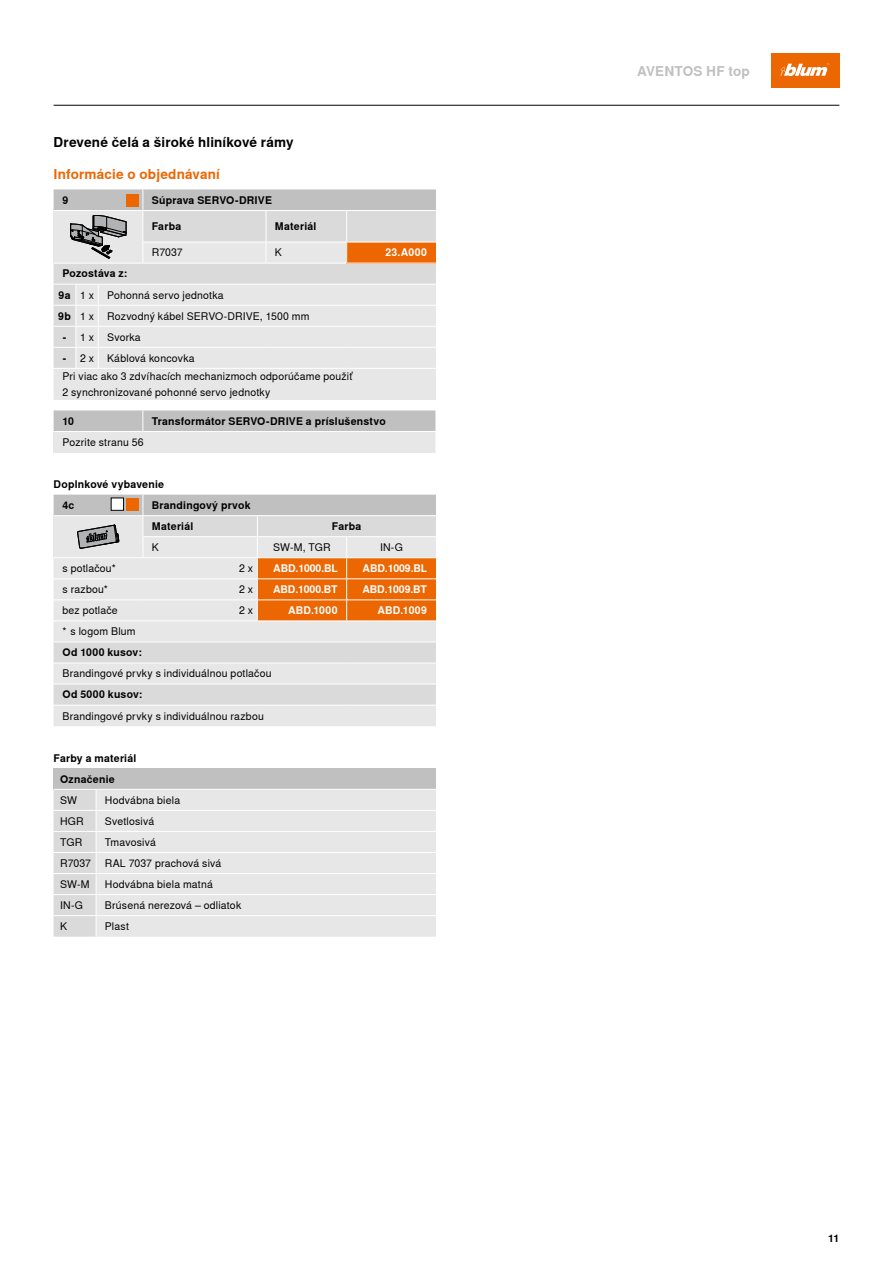
<style>
.page{position:relative;width:893px;height:1263px;background:#fff}
.page>*{position:absolute;margin:0;border:0;box-sizing:border-box;transform-origin:0 0}
.t1{font:700 13.5px "Nimbus Sans Global";letter-spacing:.01em;color:#000}
.t2{font:700 13.5px "Nimbus Sans Global";letter-spacing:.01em;color:#ec6602}
.t3{font:700 13.5px "Nimbus Sans Global";letter-spacing:.01em;color:#c0c0c1}
.t4{font:10.5px/21px "Nimbus Sans Global";letter-spacing:.02em;color:#000}
.t5{font:700 10.5px/21px "Nimbus Sans Global";letter-spacing:.02em;color:#000}
.t6{font:700 10.5px "Nimbus Sans Global";letter-spacing:-.01em;color:#fff}
.t7{font:10.5px/21.1px "Nimbus Sans Global";letter-spacing:-.005em;color:#000}
.s1{font-weight:400}
.s2{font-weight:700}
</style>
<div class="page">
<div style="left:771px;top:54px;width:68px;height:34px;background:#ec6602"></div>
<svg style="left:780px;top:63px;width:49px;height:13px"></svg>
<svg style="left:54px;top:264px;width:382px;height:136px;background:#e5e5e5"></svg>
<hr style="left:98px;top:284px;width:45px;height:1px;background:#fff">
<hr style="left:143px;top:284px;width:123px;height:1px;background:#fff">
<hr style="left:266px;top:284px;width:81px;height:1px;background:#fff">
<hr style="left:347px;top:284px;width:89px;height:1px;background:#fff">
<hr style="left:98px;top:305px;width:45px;height:1px;background:#fff">
<hr style="left:143px;top:305px;width:123px;height:1px;background:#fff">
<hr style="left:266px;top:305px;width:81px;height:1px;background:#fff">
<hr style="left:347px;top:305px;width:89px;height:1px;background:#fff">
<hr style="left:98px;top:326px;width:45px;height:1px;background:#fff">
<hr style="left:143px;top:326px;width:123px;height:1px;background:#fff">
<hr style="left:266px;top:326px;width:81px;height:1px;background:#fff">
<hr style="left:347px;top:326px;width:89px;height:1px;background:#fff">
<svg style="left:54px;top:284px;width:45px;height:85px;background:#e3e3e3"></svg>
<hr style="left:98px;top:368px;width:45px;height:1px;background:#fff">
<hr style="left:143px;top:368px;width:123px;height:1px;background:#fff">
<hr style="left:266px;top:368px;width:81px;height:1px;background:#fff">
<hr style="left:347px;top:368px;width:89px;height:1px;background:#fff">
<hr style="left:98px;top:347px;width:45px;height:1px;background:#fff">
<hr style="left:143px;top:347px;width:123px;height:1px;background:#fff">
<hr style="left:266px;top:347px;width:81px;height:1px;background:#fff">
<hr style="left:347px;top:347px;width:89px;height:1px;background:#fff">
<svg style="left:54px;top:189px;width:382px;height:75px;background:#d3cac4"></svg>
<svg style="left:54px;top:621px;width:382px;height:105px;background:#e2e2e2"></svg>
<svg style="left:54px;top:495px;width:382px;height:126px;background:#dfc1ab"></svg>
<hr style="left:54px;top:642px;width:89px;height:1px;background:#fff">
<hr style="left:143px;top:642px;width:114px;height:1px;background:#fff">
<hr style="left:257px;top:642px;width:90px;height:1px;background:#fff">
<hr style="left:347px;top:642px;width:89px;height:1px;background:#fff">
<hr style="left:54px;top:663px;width:89px;height:1px;background:#fff">
<hr style="left:143px;top:663px;width:114px;height:1px;background:#fff">
<hr style="left:257px;top:663px;width:90px;height:1px;background:#fff">
<hr style="left:347px;top:663px;width:89px;height:1px;background:#fff">
<hr style="left:54px;top:684px;width:89px;height:1px;background:#fff">
<hr style="left:143px;top:684px;width:114px;height:1px;background:#fff">
<hr style="left:257px;top:684px;width:90px;height:1px;background:#fff">
<hr style="left:347px;top:684px;width:89px;height:1px;background:#fff">
<hr style="left:54px;top:705px;width:89px;height:1px;background:#fff">
<hr style="left:143px;top:705px;width:114px;height:1px;background:#fff">
<hr style="left:257px;top:705px;width:90px;height:1px;background:#fff">
<hr style="left:347px;top:705px;width:89px;height:1px;background:#fff">
<div style="left:54px;top:768px;width:382px;height:21px;background:#c0c0c1"></div>
<div style="left:97px;top:790px;width:339px;height:147px;background:#e7e7e7"></div>
<hr style="left:96px;top:810px;width:340px;height:1px;background:#fff">
<hr style="left:96px;top:831px;width:340px;height:1px;background:#fff">
<hr style="left:96px;top:852px;width:340px;height:1px;background:#fff">
<hr style="left:96px;top:873px;width:340px;height:1px;background:#fff">
<hr style="left:96px;top:894px;width:340px;height:1px;background:#fff">
<hr style="left:96px;top:915px;width:340px;height:1px;background:#fff">
<svg style="left:54px;top:790px;width:42px;height:147px;background:#dbdbdb"></svg>
<div style="left:111px;top:498px;width:13px;height:12px;background:#fff"></div>
<div style="left:111px;top:498px;width:13px;height:12px;border:1px solid #000"></div>
<div style="left:126px;top:498px;width:13px;height:12px;background:#ec6602"></div>
<div style="left:126px;top:194px;width:13px;height:12px;background:#ec6602"></div>
<svg style="left:54px;top:410px;width:382px;height:42px;background:#d3d3d4"></svg>
<hr style="left:54px;top:431px;width:89px;height:1px;background:#fff">
<hr style="left:143px;top:431px;width:293px;height:1px;background:#fff">
<hr style="left:54px;top:105px;width:785px;height:1px;background:#000">
<p class="t1" style="left:54px;top:135px;width:242px">Drevené čelá a široké hliníkové rámy</p>
<p class="t2" style="left:54px;top:166px;width:168px">Informácie o objednávaní</p>
<p class="t5" style="left:63px;top:190px;width:7px">9</p>
<p class="t5" style="left:152px;top:190px;width:122px">Súprava SERVO-DRIVE</p>
<p class="t5" style="left:152px;top:216px;width:31px">Farba</p>
<p class="t5" style="left:275px;top:216px;width:43px">Materiál</p>
<p class="t4" style="left:152px;top:242px;width:32px">R7037</p>
<p class="t4" style="left:275px;top:242px;width:9px">K</p>
<p class="t6" style="left:385px;top:247px;width:43px">23.A000</p>
<p class="t5" style="left:63px;top:263px;width:66px">Pozostáva z:</p>
<p class="t4" style="left:107px;top:284px;width:204px">Pohonná servo jednotka<br>Rozvodný kábel SERVO-DRIVE, 1500 mm<br>Svorka<br>Káblová koncovka</p>
<p class="t5" style="left:58px;top:284px;width:37px">9a <span class="s1">1 x<br></span>9b <span class="s1">1 x</span></p>
<p class="t4" style="left:63px;top:326px;width:33px"><span class="s2">-</span> 1 x</p>
<p class="t4" style="left:63px;top:348px;width:33px"><span class="s2">-</span> 2 x</p>
<p class="t4" style="left:62px;top:369px;width:292px;line-height:15px">Pri viac ako 3 zdvíhacích mechanizmoch odporúčame použiť<br>2 synchronizované pohonné servo jednotky</p>
<p class="t5" style="left:63px;top:411px;width:13px">10</p>
<p class="t4" style="left:62px;top:432px;width:83px">Pozrite stranu 56</p>
<p class="t5" style="left:152px;top:411px;width:235px">Transformátor SERVO-DRIVE a príslušenstvo</p>
<p class="t5" style="left:54px;top:474px;width:112px">Doplnkové vybavenie</p>
<p class="t5" style="left:63px;top:495px;width:13px">4c</p>
<p class="t4" style="left:63px;top:558px;width:57px">s potlačou* s razbou* bez potlače</p>
<p class="t4" style="left:62px;top:621px;width:75px">* s logom Blum</p>
<p class="t5" style="left:152px;top:495px;width:100px">Brandingový prvok</p>
<p class="t5" style="left:152px;top:516px;width:43px">Materiál</p>
<p class="t5" style="left:332px;top:516px;width:31px">Farba</p>
<p class="t4" style="left:152px;top:537px;width:9px">K</p>
<p class="t4" style="left:273px;top:537px;width:59px">SW-M, TGR</p>
<p class="t4" style="left:380px;top:537px;width:24px">IN-G</p>
<p class="t4" style="left:239px;top:558px;width:16px">2 x</p>
<p class="t6" style="left:273px;top:562px;width:66px">ABD.1000.BL</p>
<p class="t6" style="left:363px;top:562px;width:66px">ABD.1009.BL</p>
<p class="t4" style="left:239px;top:579px;width:16px">2 x</p>
<p class="t6" style="left:273px;top:583px;width:66px">ABD.1000.BT</p>
<p class="t6" style="left:362px;top:583px;width:66px">ABD.1009.BT</p>
<p class="t4" style="left:239px;top:600px;width:16px">2 x</p>
<p class="t6" style="left:288px;top:604px;width:51px">ABD.1000</p>
<p class="t6" style="left:377px;top:604px;width:51px">ABD.1009</p>
<p class="t5" style="left:63px;top:642px;width:81px">Od 1000 kusov:</p>
<p class="t5" style="left:63px;top:684px;width:81px">Od 5000 kusov:</p>
<p class="t4" style="left:63px;top:663px;width:211px">Brandingové prvky s individuálnou potlačou</p>
<p class="t4" style="left:63px;top:705px;width:203px">Brandingové prvky s individuálnou razbou</p>
<p class="t5" style="left:54px;top:747px;width:84px">Farby a materiál</p>
<p class="t5" style="left:60px;top:768px;width:56px">Označenie</p>
<p class="t7" style="left:60px;top:789px;width:32px">SW<br>HGR<br>TGR<br>R7037<br>SW-M<br>IN-G<br>K</p>
<p class="t4" style="left:105px;top:790px;width:77px">Hodvábna biela</p>
<p class="t4" style="left:105px;top:811px;width:51px">Svetlosivá</p>
<p class="t4" style="left:105px;top:832px;width:52px">Tmavosivá</p>
<p class="t4" style="left:105px;top:853px;width:118px">RAL 7037 prachová sivá</p>
<p class="t4" style="left:105px;top:874px;width:138px">Hodvábna biela matná<br>Brúsená nerezová – odliatok<br>Plast</p>
<p class="t3" style="left:637px;top:63px;width:114px">AVENTOS HF top</p>
<p class="t5" style="left:828px;top:1228px;width:13px">11</p>
</div>
